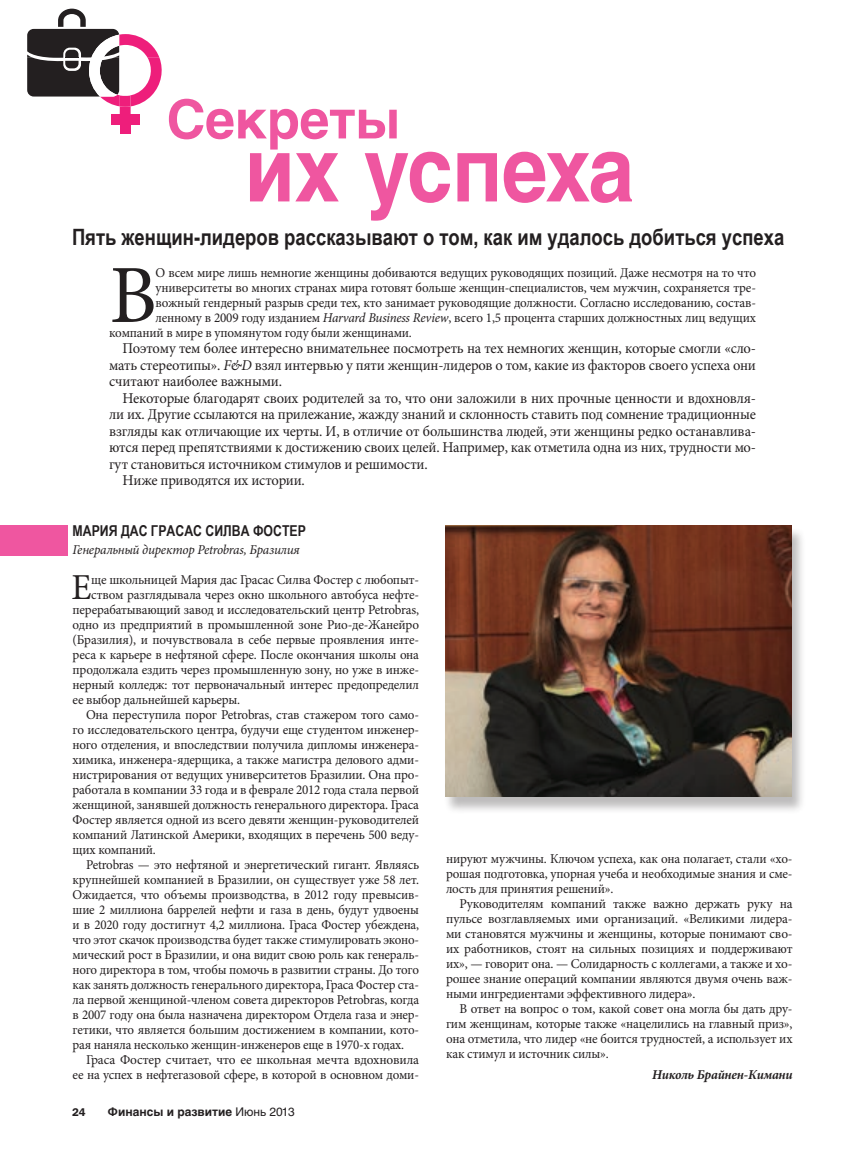
<style>
.page{position:relative;width:864px;height:1161px;background:#fff}
.page>*{position:absolute;margin:0;border:0;box-sizing:border-box;transform-origin:0 0}
.t1{font:700 90.75px "Helvetica Cyr";letter-spacing:-.02em;color:#ef56a0;scale:.91 1}
.t2{font:82.8px "Minion Pro";color:#231f20}
.t3{font:700 54px "Helvetica Cyr";letter-spacing:-.01em;color:#ef56a0}
.t4{font:36.6px "Minion Pro";color:#231f20}
.t5{font:700 22.5px "Arial Narrow";color:#231f20}
.t6{font:15px/16.5px "Minion Pro";letter-spacing:-.015em;color:#231f20;text-align:justify}
.t7{font:700 15px "Arial Narrow";color:#231f20}
.t8{font:13.5px/15px "Minion Pro";letter-spacing:-.015em;color:#231f20;text-align:justify}
.t9{font:13.5px "Minion Pro";letter-spacing:-.015em;color:#231f20;scale:.96 1}
.t10{font:italic 13.5px "Minion Pro";letter-spacing:-.015em;color:#231f20}
.t11{font:italic 700 13.5px "Minion Pro";letter-spacing:-.015em;color:#231f20}
.t12{font:700 12px "Helvetica Cyr";color:#231f20}
.t13{font:600 11.25px "ITC Franklin Gothic Std";color:#231f20}
.s1{font-style:italic}
.s2{font-family:"Helvetica Cyr Upright";font-weight:400}
</style>
<div class="page">
<div style="left:120px;top:125px;width:11px;height:9px;background:#ee1e7b"></div>
<div style="left:111px;top:115px;width:9px;height:10px;background:#ee1e7b"></div>
<div style="left:131px;top:115px;width:9px;height:10px;background:#ee1e7b"></div>
<div style="left:120px;top:115px;width:11px;height:10px;background:#ee1e7b"></div>
<svg style="left:27px;top:9px;width:135px;height:106px"></svg>
<div style="left:443px;top:526px;width:363px;height:288px;background:#231f20;opacity:.3"></div>
<img style="left:446px;top:525px;width:346px;height:272px">
<div style="left:0;top:525px;width:68px;height:30px;background:#ef56a0"></div>
<h3 class="t3" style="left:167px;top:89px;width:235px">Секреты</h3>
<h1 class="t1" style="left:245px;top:118px;width:430px">их успеха</h1>
<h3 class="t5" style="left:72px;top:220px;width:714px">Пять женщин-лидеров рассказывают о том, как им удалось добиться успеха</h3>
<h2 class="t2" style="left:110px;top:240px;width:49px">В</h2>
<p class="t8" style="left:156px;top:265px;width:602px">о всем мире лишь немногие женщины добиваются ведущих руководящих позиций. Даже несмотря на то что</p>
<p class="t8" style="left:156px;top:280px;width:602px">университеты во многих странах мира готовят больше женщин-специалистов, чем мужчин, сохраняется тре-</p>
<p class="t8" style="left:156px;top:295px;width:602px">вожный гендерный разрыв среди тех, кто занимает руководящие должности. Согласно исследованию, состав-</p>
<p class="t8" style="left:156px;top:310px;width:602px">ленному в 2009 году изданием <span class="s1">Harvard Business Review</span>, всего 1,5 процента старших должностных лиц ведущих</p>
<p class="t8" style="left:109px;top:325px;width:304px">компаний в мире в упомянутом году были женщинами.</p>
<p class="t6" style="left:109px;top:340px;width:648px;text-indent:14px">Поэтому тем более интересно внимательнее посмотреть на тех немногих женщин, которые смогли «сло&shy;мать стереотипы». <span class="s1">F&amp;D</span> взял интервью у пяти женщин-лидеров о том, какие из факторов своего успеха они считают наиболее важными.</p>
<p class="t6" style="left:123px;top:390px;width:635px">Некоторые благодарят своих родителей за то, что они заложили в них прочные ценности и вдохновля-</p>
<p class="t6" style="left:109px;top:406px;width:648px">ли их. Другие ссылаются на прилежание, жажду знаний и склонность ставить под сомнение традиционные</p>
<p class="t6" style="left:109px;top:423px;width:648px">взгляды как отличающие их черты. И, в отличие от большинства людей, эти женщины редко останавлива-</p>
<p class="t6" style="left:109px;top:439px;width:648px">ются перед препятствиями к достижению своих целей. Например, как отметила одна из них, трудности мо-</p>
<p class="t6" style="left:109px;top:456px;width:320px">гут становиться источником стимулов и решимости.</p>
<p class="t6" style="left:123px;top:472px;width:184px">Ниже приводятся их истории.</p>
<p class="t7" style="left:73px;top:520px;width:235px">Мария дас Грасас Силва Фостер</p>
<p class="t10" style="left:73px;top:541px;width:229px">Генеральный директор Petrobras, Бразилия</p>
<h3 class="t4" style="left:72px;top:563px;width:22px">Е</h3>
<p class="t8" style="left:91px;top:572px;width:329px">ще школьницей Мария дас Грасас Силва Фостер с любопыт-</p>
<p class="t8" style="left:91px;top:587px;width:329px">ством разглядывала через окно школьного автобуса нефте-</p>
<p class="t8" style="left:73px;top:602px;width:348px">перерабатывающий завод и исследовательский центр Petrobras,</p>
<p class="t8" style="left:73px;top:617px;width:348px">одно из предприятий в промышленной зоне Рио-де-Жанейро</p>
<p class="t8" style="left:73px;top:632px;width:348px">(Бразилия), и почувствовала в себе первые проявления инте-</p>
<p class="t8" style="left:73px;top:647px;width:348px">реса к карьере в нефтяной сфере. После окончания школы она</p>
<p class="t8" style="left:73px;top:662px;width:348px">продолжала ездить через промышленную зону, но уже в инже-</p>
<p class="t8" style="left:73px;top:677px;width:348px">нерный колледж: тот первоначальный интерес предопределил</p>
<p class="t8" style="left:73px;top:692px;width:169px">ее выбор дальнейшей карьеры.</p>
<p class="t8" style="left:86px;top:707px;width:334px">Она переступила порог Petrobras, став стажером того само-</p>
<p class="t8" style="left:73px;top:722px;width:348px">го исследовательского центра, будучи еще студентом инженер-</p>
<p class="t8" style="left:73px;top:737px;width:348px">ного отделения, и впоследствии получила дипломы инженера-</p>
<p class="t8" style="left:73px;top:752px;width:348px">химика, инженера-ядерщика, а также магистра делового адми-</p>
<p class="t8" style="left:73px;top:767px;width:348px">нистрирования от ведущих университетов Бразилии. Она про-</p>
<p class="t8" style="left:73px;top:782px;width:348px">работала в компании 33 года и в феврале 2012 года стала первой</p>
<p class="t8" style="left:73px;top:797px;width:348px">женщиной, занявшей должность генерального директора. Граса</p>
<p class="t8" style="left:73px;top:812px;width:348px">Фостер является одной из всего девяти женщин-руководителей</p>
<p class="t8" style="left:73px;top:827px;width:348px">компаний Латинской Америки, входящих в перечень 500 веду-</p>
<p class="t8" style="left:73px;top:842px;width:85px">щих компаний.</p>
<p class="t9" style="left:86px;top:856px;width:348px">Petrobras — это нефтяной и энергетический гигант. Являясь</p>
<p class="t9" style="left:73px;top:871px;width:362px">крупнейшей компанией в Бразилии, он существует уже 58 лет.</p>
<p class="t9" style="left:73px;top:886px;width:362px">Ожидается, что объемы производства, в 2012 году превысив-</p>
<p class="t9" style="left:73px;top:901px;width:362px">шие 2 миллиона баррелей нефти и газа в день, будут удвоены</p>
<p class="t9" style="left:73px;top:916px;width:362px">и в 2020 году достигнут 4,2 миллиона. Граса Фостер убеждена,</p>
<p class="t9" style="left:73px;top:931px;width:362px">что этот скачок производства будет также стимулировать эконо-</p>
<p class="t9" style="left:73px;top:946px;width:362px">мический рост в Бразилии, и она видит свою роль как генераль-</p>
<p class="t9" style="left:73px;top:961px;width:362px">ного директора в том, чтобы помочь в развитии страны. До того</p>
<p class="t9" style="left:73px;top:976px;width:362px">как занять должность генерального директора, Граса Фостер ста-</p>
<p class="t9" style="left:73px;top:991px;width:362px">ла первой женщиной-членом совета директоров Petrobras, когда</p>
<p class="t9" style="left:73px;top:1006px;width:362px">в 2007 году она была назначена директором Отдела газа и энер-</p>
<p class="t9" style="left:73px;top:1021px;width:362px">гетики, что является большим достижением в компании, кото-</p>
<p class="t9" style="left:73px;top:1036px;width:347px">рая наняла несколько женщин-инженеров еще в 1970-х годах.</p>
<p class="t8" style="left:86px;top:1052px;width:335px">Граса Фостер считает, что ее школьная мечта вдохновила</p>
<p class="t8" style="left:73px;top:1067px;width:348px">ее на успех в нефтегазовой сфере, в которой в основном доми-</p>
<p class="t13" style="left:72px;top:1106px;width:15px">24</p>
<p class="t12" style="left:108px;top:1105px;width:188px">Финансы и развитие <span class="s2">Июнь 2013</span></p>
<p class="t8" style="left:446px;top:851px;width:348px">нируют мужчины. Ключом успеха, как она полагает, стали «хо&shy;рошая подготовка, упорная учеба и необходимые знания и сме&shy;лость для принятия решений».</p>
<p class="t8" style="left:446px;top:896px;width:348px;text-indent:14px">Руководителям компаний также важно держать руку на пульсе возглавляемых ими организаций. «Великими лидера&shy;ми становятся мужчины и женщины, которые понимают сво&shy;их работников, стоят на сильных позициях и поддерживают их», — говорит она. — Солидарность с коллегами, а также и хо&shy;рошее знание операций компании являются двумя очень важ&shy;ными ингредиентами эффективного лидера».</p>
<p class="t8" style="left:446px;top:1001px;width:348px;text-indent:14px">В ответ на вопрос о том, какой совет она могла бы дать дру&shy;гим женщинам, которые также «нацелились на главный приз», она отметила, что лидер «не боится трудностей, а использует их как стимул и источник силы».</p>
<p class="t11" style="left:652px;top:1065px;width:142px">Николь Брайнен-Кимани</p>
</div>
